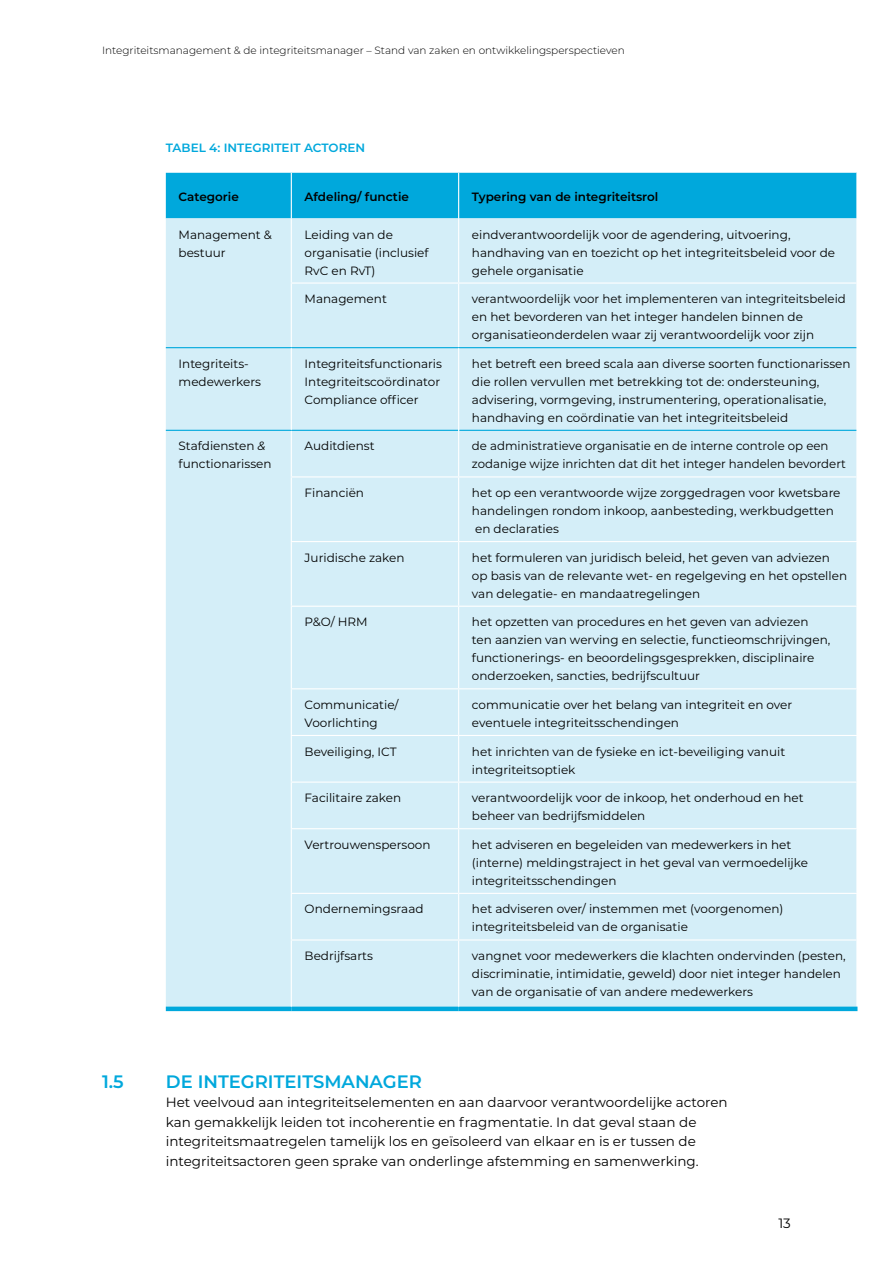
<style>
.page{position:relative;width:893px;height:1263px;background:#fff}
.page>*{position:absolute;margin:0;border:0;box-sizing:border-box;transform-origin:0 0}
.paragraaftitel{font:600 18px "Montserrat";color:#00a8dc}
.broodtekst{font:13.5px/19.5px "Montserrat";color:#000}
.tabel_brood{font:12px/18px "Montserrat";color:#000}
.tabel_kopje_bold{font:600 12px "Montserrat";color:#000}
.tabelkopje{font:600 12px "Montserrat";color:#00a8dc}
.t1{font:300 10.5px "Montserrat";color:#000}
.s1{font-style:italic}
</style>
<div class="page">
<div style="left:166px;top:173px;width:690px;height:45px;background:#00a8dc"></div>
<div style="left:166px;top:218px;width:690px;height:789px;background:#d4eef8"></div>
<hr style="left:291px;top:173px;width:1px;height:45px;background:#fff">
<hr style="left:458px;top:173px;width:1px;height:45px;background:#fff">
<hr style="left:291px;top:218px;width:1px;height:64px;background:#fff">
<hr style="left:458px;top:218px;width:1px;height:64px;background:#fff">
<hr style="left:291px;top:282px;width:168px;height:2px;background:#fff">
<hr style="left:459px;top:282px;width:398px;height:2px;background:#fff">
<hr style="left:291px;top:284px;width:1px;height:63px;background:#fff">
<hr style="left:291px;top:476px;width:168px;height:1px;background:#fff">
<hr style="left:459px;top:476px;width:398px;height:1px;background:#fff">
<hr style="left:291px;top:541px;width:168px;height:1px;background:#fff">
<hr style="left:459px;top:541px;width:398px;height:1px;background:#fff">
<hr style="left:291px;top:606px;width:168px;height:1px;background:#fff">
<hr style="left:459px;top:606px;width:398px;height:1px;background:#fff">
<hr style="left:291px;top:688px;width:168px;height:1px;background:#fff">
<hr style="left:459px;top:688px;width:398px;height:1px;background:#fff">
<hr style="left:291px;top:735px;width:168px;height:1px;background:#fff">
<hr style="left:459px;top:735px;width:398px;height:1px;background:#fff">
<hr style="left:291px;top:781px;width:168px;height:2px;background:#fff">
<hr style="left:459px;top:781px;width:398px;height:2px;background:#fff">
<hr style="left:291px;top:828px;width:168px;height:1px;background:#fff">
<hr style="left:459px;top:828px;width:398px;height:1px;background:#fff">
<hr style="left:291px;top:893px;width:168px;height:1px;background:#fff">
<hr style="left:459px;top:893px;width:398px;height:1px;background:#fff">
<hr style="left:166px;top:1007px;width:125px;height:4px;background:#00a8dc">
<hr style="left:458px;top:284px;width:1px;height:63px;background:#fff">
<hr style="left:291px;top:939px;width:168px;height:1px;background:#fff">
<hr style="left:459px;top:939px;width:398px;height:1px;background:#fff">
<hr style="left:291px;top:1007px;width:168px;height:4px;background:#00a8dc">
<hr style="left:459px;top:1007px;width:398px;height:4px;background:#00a8dc">
<hr style="left:291px;top:431px;width:1px;height:45px;background:#fff">
<hr style="left:291px;top:477px;width:1px;height:64px;background:#fff">
<hr style="left:291px;top:542px;width:1px;height:64px;background:#fff">
<hr style="left:291px;top:607px;width:1px;height:81px;background:#fff">
<hr style="left:291px;top:689px;width:1px;height:46px;background:#fff">
<hr style="left:291px;top:736px;width:1px;height:45px;background:#fff">
<hr style="left:291px;top:783px;width:1px;height:45px;background:#fff">
<hr style="left:291px;top:829px;width:1px;height:64px;background:#fff">
<hr style="left:291px;top:894px;width:1px;height:45px;background:#fff">
<hr style="left:291px;top:940px;width:1px;height:67px;background:#fff">
<hr style="left:166px;top:347px;width:125px;height:1px;background:#00a8dc">
<hr style="left:291px;top:347px;width:168px;height:1px;background:#00a8dc">
<hr style="left:459px;top:347px;width:397px;height:1px;background:#00a8dc">
<hr style="left:166px;top:430px;width:125px;height:1px;background:#00a8dc">
<hr style="left:291px;top:430px;width:167px;height:1px;background:#00a8dc">
<hr style="left:459px;top:430px;width:397px;height:1px;background:#00a8dc">
<hr style="left:291px;top:348px;width:1px;height:82px;background:#fff">
<hr style="left:458px;top:348px;width:1px;height:82px;background:#fff">
<hr style="left:458px;top:430px;width:1px;height:46px;background:#fff">
<hr style="left:458px;top:477px;width:1px;height:64px;background:#fff">
<hr style="left:458px;top:542px;width:1px;height:64px;background:#fff">
<hr style="left:458px;top:607px;width:1px;height:81px;background:#fff">
<hr style="left:458px;top:689px;width:1px;height:46px;background:#fff">
<hr style="left:458px;top:736px;width:1px;height:45px;background:#fff">
<hr style="left:458px;top:783px;width:1px;height:45px;background:#fff">
<hr style="left:458px;top:829px;width:1px;height:64px;background:#fff">
<hr style="left:458px;top:894px;width:1px;height:45px;background:#fff">
<hr style="left:458px;top:940px;width:1px;height:67px;background:#fff">
<p class="t1" style="left:102px;top:43px;width:524px">Integriteitsmanagement &amp; de integriteitsmanager – Stand van zaken en ontwikkelingsperspectieven</p>
<p class="tabelkopje" style="left:166px;top:139px;width:201px">TABEL 4: INTEGRITEIT ACTOREN</p>
<p class="tabel_kopje_bold" style="left:179px;top:189px;width:62px">Categorie</p>
<p class="tabel_kopje_bold" style="left:305px;top:189px;width:106px">Afdeling/ functie</p>
<p class="tabel_kopje_bold" style="left:472px;top:189px;width:188px">Typering van de integriteitsrol</p>
<p class="tabel_brood" style="left:179px;top:225px;width:95px">Management &amp; bestuur</p>
<p class="tabel_brood" style="left:305px;top:225px;width:125px">Leiding van de organisatie (inclusief<br>RvC en RvT)</p>
<p class="tabel_brood" style="left:472px;top:225px;width:365px">eindverantwoordelijk voor de agendering, uitvoering, handhaving van en toezicht op het integriteitsbeleid voor de gehele organisatie</p>
<p class="tabel_brood" style="left:305px;top:289px;width:84px">Management</p>
<p class="tabel_brood" style="left:472px;top:289px;width:375px">verantwoordelijk voor het implementeren van integriteitsbeleid en het bevorderen van het integer handelen binnen de organisatieonderdelen waar zij verantwoordelijk voor zijn</p>
<p class="tabel_brood" style="left:179px;top:354px;width:72px">Integriteits-</p>
<p class="tabel_brood" style="left:179px;top:372px;width:84px">medewerkers</p>
<p class="tabel_brood" style="left:305px;top:354px;width:139px">Integriteitsfunctionaris</p>
<p class="tabel_brood" style="left:305px;top:372px;width:137px">Integriteitscoördinator</p>
<p class="tabel_brood" style="left:305px;top:390px;width:116px">Compliance officer</p>
<p class="tabel_brood" style="left:472px;top:354px;width:380px">het betreft een breed scala aan diverse soorten functionarissen die rollen vervullen met betrekking tot de: ondersteuning, advisering, vormgeving, instrumentering, operationalisatie, handhaving en coördinatie van het integriteitsbeleid</p>
<p class="tabel_brood" style="left:179px;top:437px;width:89px">Stafdiensten <span class="s1">&amp;</span></p>
<p class="tabel_brood" style="left:179px;top:455px;width:94px">functionarissen</p>
<p class="tabel_brood" style="left:305px;top:437px;width:72px">Auditdienst</p>
<p class="tabel_brood" style="left:472px;top:437px;width:376px">de administratieve organisatie en de interne controle op een zodanige wijze inrichten dat dit het integer handelen bevordert</p>
<p class="tabel_brood" style="left:305px;top:483px;width:61px">Financiën</p>
<p class="tabel_brood" style="left:472px;top:483px;width:370px">het op een verantwoorde wijze zorggedragen voor kwetsbare handelingen rondom inkoop, aanbesteding, werkbudgetten en declaraties</p>
<p class="tabel_brood" style="left:305px;top:548px;width:102px">Juridische zaken</p>
<p class="tabel_brood" style="left:472px;top:548px;width:377px">het formuleren van juridisch beleid, het geven van adviezen op basis van de relevante wet- en regelgeving en het opstellen van delegatie- en mandaatregelingen</p>
<p class="tabel_brood" style="left:305px;top:613px;width:65px">P&amp;O/ HRM</p>
<p class="tabel_brood" style="left:472px;top:613px;width:360px">het opzetten van procedures en het geven van adviezen ten aanzien van werving en selectie, functieomschrijvingen, functionerings- en beoordelingsgesprekken, disciplinaire onderzoeken, sancties, bedrijfscultuur</p>
<p class="tabel_brood" style="left:305px;top:695px;width:95px">Communicatie/<br>Voorlichting</p>
<p class="tabel_brood" style="left:472px;top:695px;width:322px">communicatie over het belang van integriteit en over eventuele integriteitsschendingen</p>
<p class="tabel_brood" style="left:305px;top:742px;width:93px">Beveiliging, ICT</p>
<p class="tabel_brood" style="left:472px;top:742px;width:315px">het inrichten van de fysieke en ict-beveiliging vanuit integriteitsoptiek</p>
<p class="tabel_brood" style="left:305px;top:788px;width:98px">Facilitaire zaken</p>
<p class="tabel_brood" style="left:472px;top:788px;width:333px">verantwoordelijk voor de inkoop, het onderhoud en het beheer van bedrijfsmiddelen</p>
<p class="tabel_brood" style="left:305px;top:835px;width:127px">Vertrouwenspersoon</p>
<p class="tabel_brood" style="left:472px;top:835px;width:338px">het adviseren en begeleiden van medewerkers in het (interne) meldingstraject in het geval van vermoedelijke integriteitsschendingen</p>
<p class="tabel_brood" style="left:305px;top:900px;width:120px">Ondernemingsraad</p>
<p class="tabel_brood" style="left:472px;top:900px;width:313px">het adviseren over/ instemmen met (voorgenomen) integriteitsbeleid van de organisatie</p>
<p class="tabel_brood" style="left:305px;top:946px;width:70px">Bedrijfsarts</p>
<p class="tabel_brood" style="left:472px;top:946px;width:375px">vangnet voor medewerkers die klachten ondervinden (pesten, discriminatie, intimidatie, geweld) door niet integer handelen van de organisatie of van andere medewerkers</p>
<p class="paragraaftitel" style="left:102px;top:1068px;width:23px">1.5</p>
<p class="paragraaftitel" style="left:166px;top:1068px;width:258px">DE INTEGRITEITSMANAGER</p>
<p class="broodtekst" style="left:166px;top:1092px;width:563px">Het veelvoud aan integriteitselementen en aan daarvoor verantwoordelijke actoren kan gemakkelijk leiden tot incoherentie en fragmentatie. In dat geval staan de integriteitsmaatregelen tamelijk los en geïsoleerd van elkaar en is er tussen de integriteitsactoren geen sprake van onderlinge afstemming en samenwerking.</p>
<p class="broodtekst" style="left:778px;top:1213px;width:14px">13</p>
</div>
